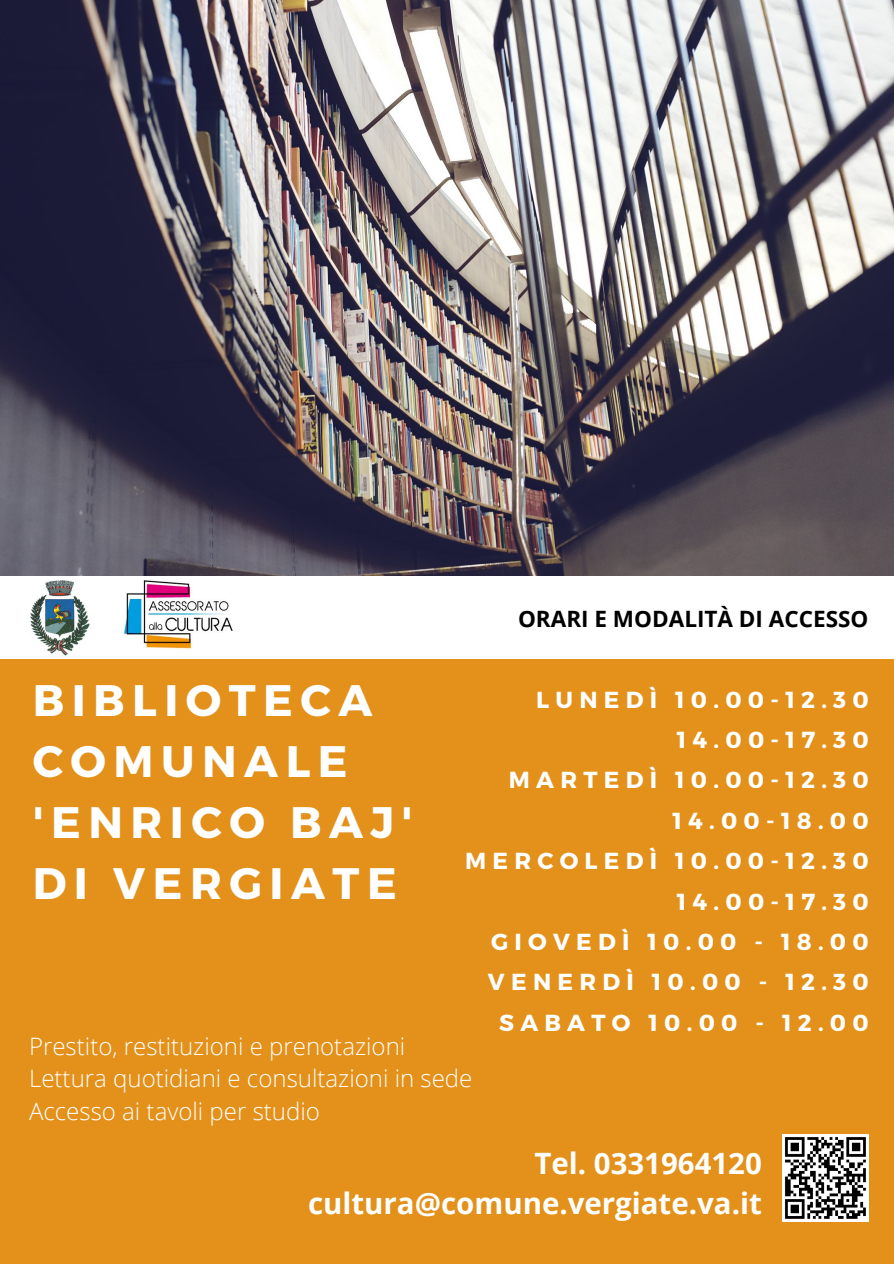
<style>
.page{position:relative;width:894px;height:1264px;background:#fff}
.page>*{position:absolute;margin:0;border:0;box-sizing:border-box;transform-origin:0 0}
.t1{font:700 44.1px/60.8px "Montserrat";letter-spacing:.17em;color:#fff}
.t2{font:700 29.4px "Open Sans";color:#fff}
.t3{font:300 24px "Open Sans";color:#fff}
.t4{font:700 23.1px "Montserrat";letter-spacing:.27em;color:#fff}
.t5{font:700 22.5px "Open Sans";color:#000}
</style>
<div class="page">
<div style="left:0;top:0;width:893px;height:1263px;background:#e3911a"></div>
<div style="left:0;top:575px;width:893px;height:84px;background:#fff"></div>
<img style="left:0;top:0;width:893px;height:575px">
<img style="left:30px;top:580px;width:60px;height:75px">
<img style="left:123px;top:580px;width:110px;height:69px">
<img style="left:782px;top:1134px;width:86px;height:87px">
<p class="t1" style="left:33px;top:668px;width:381px">BIBLIOTECA<br>COMUNALE 'ENRICO BAJ'</p>
<p class="t1" style="left:33px;top:850px;width:365px">DI VERGIATE</p>
<p class="t5" style="left:518px;top:602px;width:352px">ORARI E MODALITÀ DI ACCESSO</p>
<p class="t4" style="left:536px;top:684px;width:334px">LUNEDÌ 10.00-12.30</p>
<p class="t4" style="left:676px;top:724px;width:193px">14.00-17.30</p>
<p class="t4" style="left:509px;top:765px;width:361px">MARTEDÌ 10.00-12.30</p>
<p class="t4" style="left:672px;top:805px;width:198px">14.00-18.00</p>
<p class="t4" style="left:465px;top:845px;width:405px">MERCOLEDÌ 10.00-12.30</p>
<p class="t4" style="left:676px;top:886px;width:193px">14.00-17.30</p>
<p class="t4" style="left:491px;top:926px;width:379px">GIOVEDÌ 10.00 - 18.00</p>
<p class="t4" style="left:488px;top:967px;width:382px">VENERDÌ 10.00 - 12.30</p>
<p class="t4" style="left:499px;top:1007px;width:371px">SABATO 10.00 - 12.00</p>
<p class="t3" style="left:29px;top:1028px;width:377px">Prestito, restituzioni e prenotazioni</p>
<p class="t3" style="left:29px;top:1061px;width:445px">Lettura quotidiani e consultazioni in sede</p>
<p class="t3" style="left:29px;top:1094px;width:292px">Accesso ai tavoli per studio</p>
<p class="t2" style="left:534px;top:1142px;width:229px">Tel. 0331964120</p>
<p class="t2" style="left:308px;top:1182px;width:455px">cultura@comune.vergiate.va.it</p>
</div>
